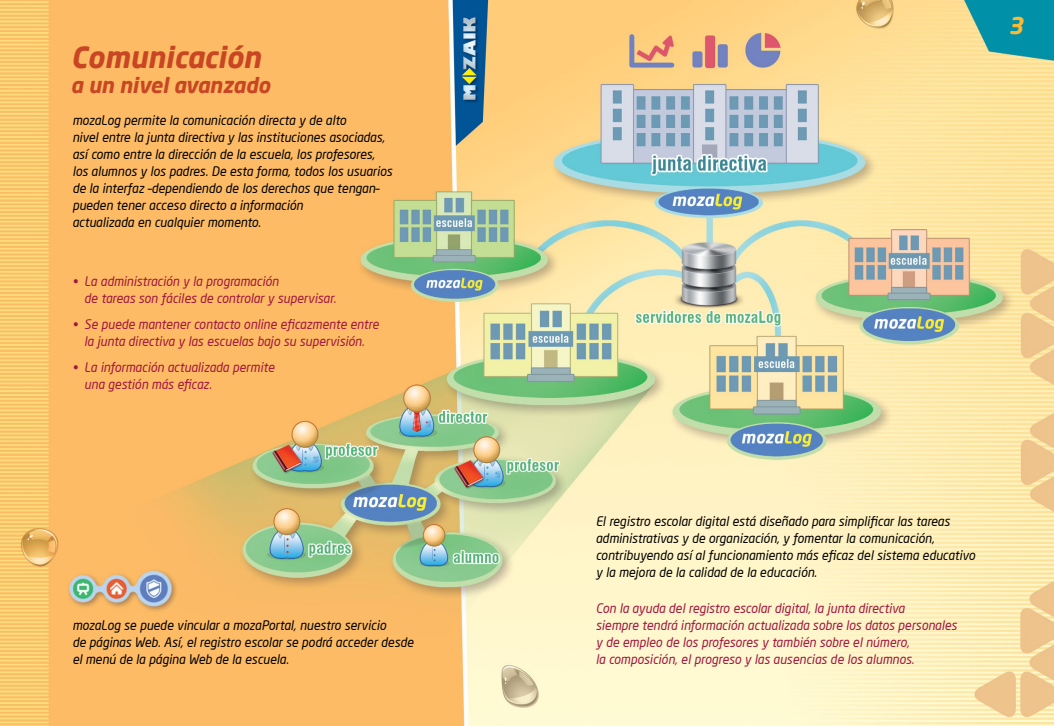
<style>
.page{position:relative;width:1054px;height:726px;background:#fff}
.page>*{position:absolute;margin:0;border:0;box-sizing:border-box;transform-origin:0 0}
.t1{font:italic 700 29px "Neo Sans Pro";color:#c84623}
.t2{font:italic 700 23px "Neo Sans Pro";color:#fdb933}
.t3{font:italic 700 21px "Neo Sans Pro";color:#c84623}
.t4{font:italic 13px/17px "Neo Sans Pro";color:#000;scale:.95 1}
.t5{font:italic 13px/17px "Neo Sans Pro";color:#9f1640;scale:.95 1}
</style>
<div class="page">
<img style="left:0;top:0;width:1053px;height:726px">
<h1 class="t1" style="left:71px;top:38px;width:191px">Comunicación</h1>
<h3 class="t3" style="left:71px;top:71px;width:201px">a un nivel avanzado</h3>
<p class="t4" style="left:72px;top:111px;width:338px">mozaLog permite la comunicación directa y de alto<br>nivel entre la junta directiva y las instituciones asociadas, así como entre la dirección de la escuela, los profesores, los alumnos y los padres. De esta forma, todos los usuarios de la interfaz –dependiendo de los derechos que tengan– pueden tener acceso directo a información<br>actualizada en cualquier momento.</p>
<p class="t5" style="left:84px;top:273px;width:266px;text-indent:-12px">• La administración y la programación<br>de tareas son fáciles de controlar y supervisar.</p>
<p class="t5" style="left:72px;top:315px;width:324px;text-align:center">• Se puede mantener contacto online eficazmente entre la junta directiva y las escuelas bajo su supervisión.</p>
<p class="t5" style="left:84px;top:358px;width:201px;text-indent:-12px">• La información actualizada permite una gestión más eficaz.</p>
<p class="t4" style="left:72px;top:616px;width:360px">mozaLog se puede vincular a mozaPortal, nuestro servicio<br>de páginas Web. Así, el registro escolar se podrá acceder desde el menú de la página Web de la escuela.</p>
<h2 class="t2" style="left:1007px;top:11px;width:16px">3</h2>
<p class="t4" style="left:595px;top:512px;width:400px">El registro escolar digital está diseñado para simplificar las tareas administrativas y de organización, y fomentar la comunicación, contribuyendo así al funcionamiento más eficaz del sistema educativo y la mejora de la calidad de la educación.</p>
<p class="t5" style="left:595px;top:599px;width:381px">Con la ayuda del registro escolar digital, la junta directiva<br>siempre tendrá información actualizada sobre los datos personales y de empleo de los profesores y también sobre el número,<br>la composición, el progreso y las ausencias de los alumnos.</p>
</div>
